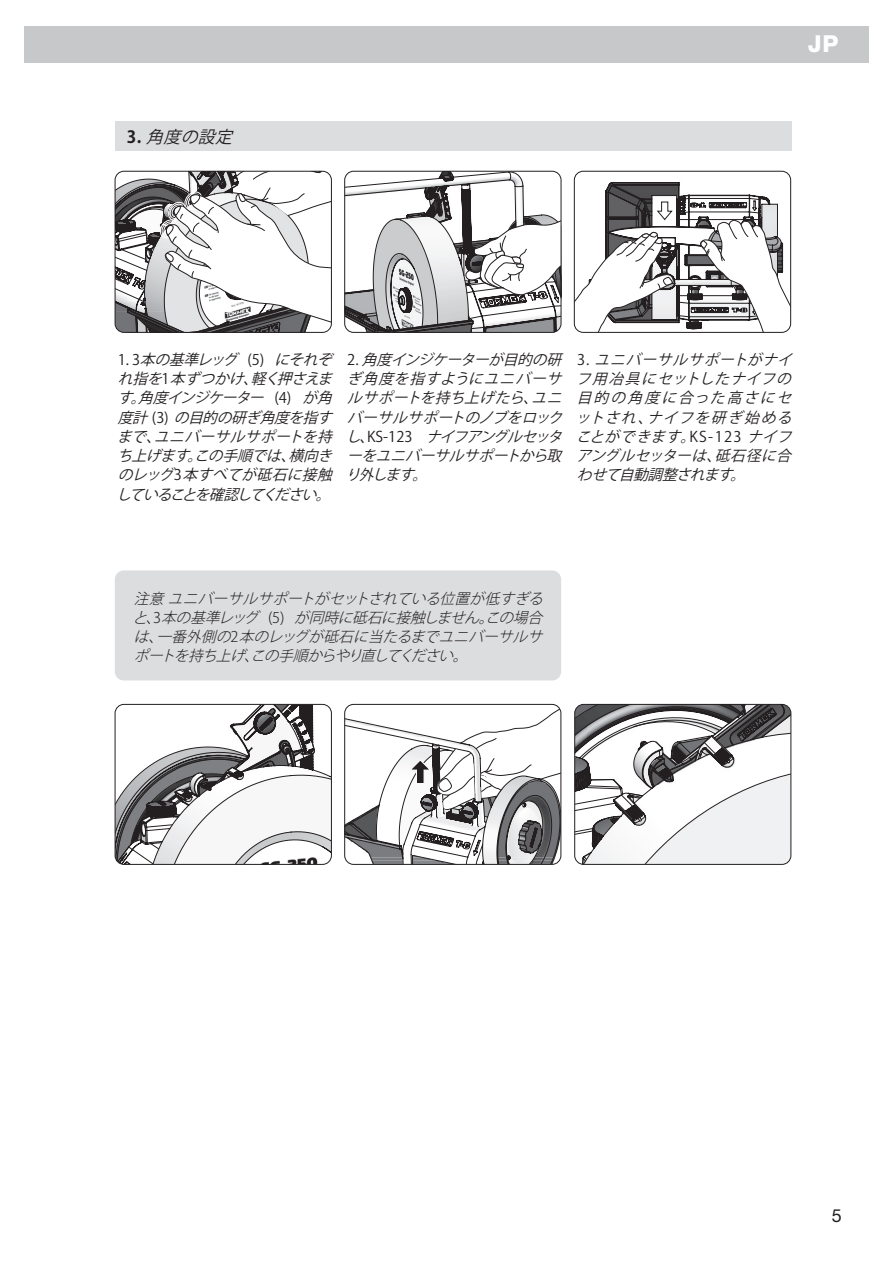
<style>
.page{position:relative;width:893px;height:1263px;background:#fff}
.page>*{position:absolute;margin:0;border:0;box-sizing:border-box;transform-origin:0 0}
.t1{font:800 23.4px "Helvetica Neue LT Std";color:#fff}
.t2{font:18px "Helvetica Neue LT Std";color:#231f20}
.t3{font:italic 16.65px "Koz Go Pr 6 N";color:#231f20}
.t4{font:italic 14.62px/19.3px "Koz Go Pr 6 N";color:#231f20;text-align:justify}
.t5{font:italic 300 14.62px/19.3px "Koz Go Pr 6 N";color:#231f20;text-align:justify}
.s1{font-weight:700;font-style:normal}
.s2{font-style:normal}
</style>
<div class="page">
<div style="left:24px;top:26px;width:845px;height:36px;background:#c7c8ca"></div>
<div style="left:115px;top:570px;width:446px;height:110px;background:#dcdddf;border-radius:9px"></div>
<div style="left:115px;top:121px;width:676px;height:30px;background:#dcdddf"></div>
<svg style="left:115px;top:171px;width:216px;height:161px"></svg>
<div style="left:115px;top:171px;width:217px;height:162px;border:1px solid #231f20;border-radius:9px"></div>
<svg style="left:345px;top:171px;width:216px;height:161px"></svg>
<div style="left:344px;top:171px;width:217px;height:162px;border:1px solid #231f20;border-radius:9px"></div>
<svg style="left:574px;top:182px;width:217px;height:150px"></svg>
<div style="left:574px;top:171px;width:217px;height:162px;border:1px solid #231f20;border-radius:9px"></div>
<svg style="left:576px;top:704px;width:215px;height:160px"></svg>
<div style="left:574px;top:704px;width:217px;height:161px;border:1px solid #231f20;border-radius:9px"></div>
<svg style="left:115px;top:704px;width:216px;height:160px"></svg>
<div style="left:115px;top:704px;width:217px;height:161px;border:1px solid #231f20;border-radius:9px"></div>
<svg style="left:345px;top:704px;width:216px;height:160px"></svg>
<p class="t3" style="left:127px;top:127px;width:115px"><span class="s1">3 .</span> 角度の設定</p>
<h1 class="t1" style="left:808px;top:30px;width:32px">JP</h1>
<p class="t4" style="left:116px;top:350px;width:224px"><span class="s2">1 . 3</span> 本の基準レッグ <span class="s2">( 5 )</span> にそれぞれ指を<span class="s2">1</span> 本ずつかけ、軽く押さえます。角度インジケーター <span class="s2">( 4 )</span> が角度計 <span class="s2">( 3 )</span> の目的の研ぎ角度を指すまで、ユニバーサルサポートを持ち上げます。この手順では、横向きのレッグ<span class="s2">3</span> 本すべてが砥石に接触していることを確認してください。</p>
<p class="t4" style="left:346px;top:350px;width:454px;text-align:left"><span class="s2">2 .</span> 角度インジケーターが目的の研<br>ぎ角度を指すようにユニバーサ<br>ルサポートを持ち上げたら、ユニ<br>バーサルサポートのノブをロックットされ、ナイフを研ぎ始めるし、<span class="s2">K S - 1 2 3</span> ナイフアングルセッタ<br>ーをユニバーサルサポートから取<br>り外します。</p>
<p class="t4" style="left:576px;top:350px;width:224px"><span class="s2">3 .</span> ユニバーサルサポートがナイフ用冶具にセットしたナイフの目的の角度に合った高さにセ</p>
<p class="t4" style="left:576px;top:427px;width:224px">ことができます。<span class="s2">K S - 1 2 3</span> ナイフアングルセッターは、砥石径に合わせて自動調整されます。</p>
<p class="t5" style="left:133px;top:589px;width:418px">注意ユニバーサルサポートがセットされている位置が低すぎると、<span class="s2">3</span> 本の基準レッグ <span class="s2">( 5 )</span> が同時に砥石に接触しません。この場合は、一番外側の<span class="s2">2</span> 本のレッグが砥石に当たるまでユニバーサルサポートを持ち上げ、この手順からやり直してください。</p>
<p class="t2" style="left:832px;top:1204px;width:12px">5</p>
</div>
